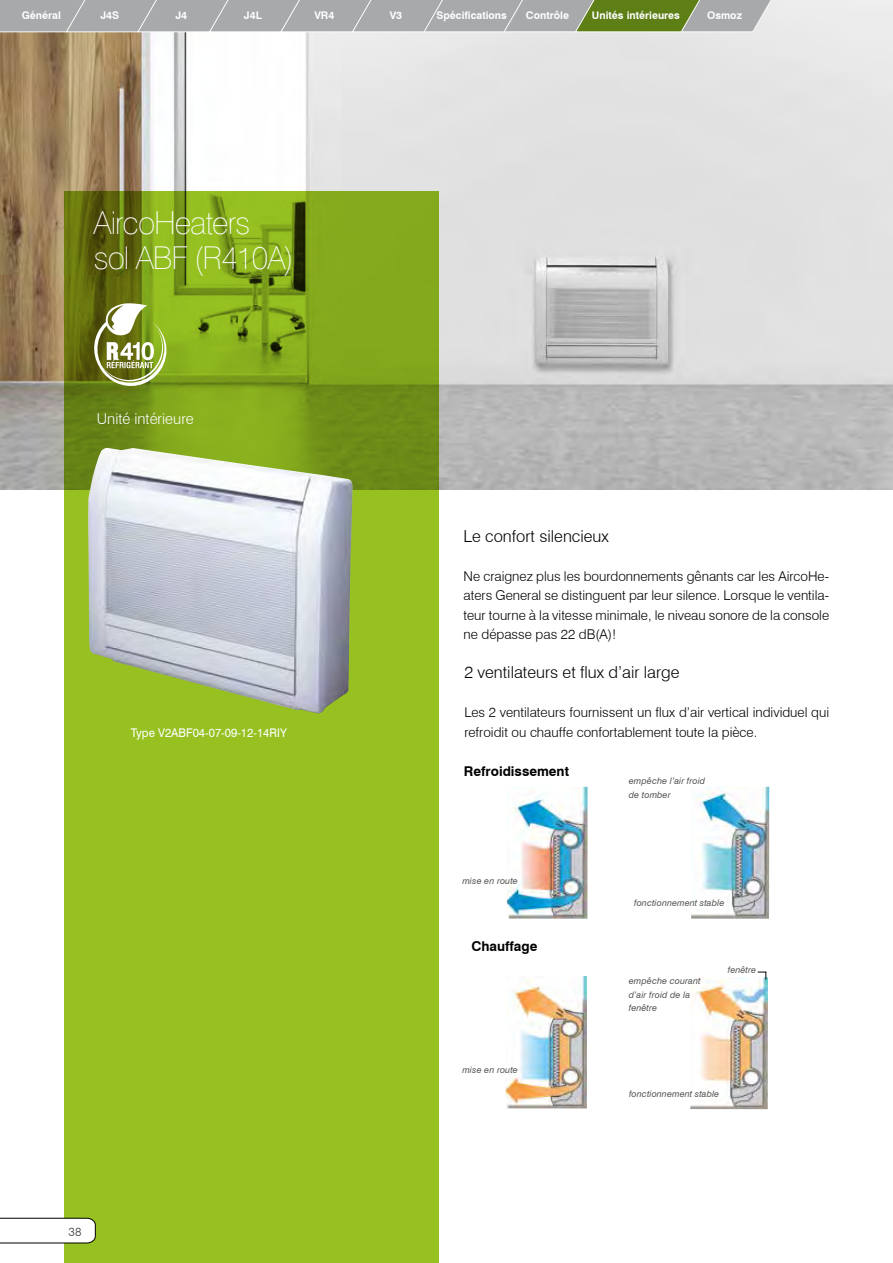
<style>
.page{position:relative;width:893px;height:1263px;background:#fff}
.page>*{position:absolute;margin:0;border:0;box-sizing:border-box;transform-origin:0 0}
.t1{font:100 31.5px/34.8px "Swiss 721 BT";letter-spacing:-.03em;color:#fff}
.t2{font:300 16.5px "Swiss 721 BT";color:#000}
.t3{font:300 15px "Swiss 721 BT";color:#fff}
.t4{font:300 13.5px/19.5px "Swiss 721 BT";color:#000;text-align:justify}
.t5{font:700 13.5px "Swiss 721 BT";color:#000}
.t6{font:12px "Swiss 721 BT";color:#fff;scale:.95 1}
.t7{font:300 12px "Swiss 721 BT";color:#3c3c3b}
.t8{font:700 10.5px "Swiss 721 BT";color:#fff}
.t9{font:italic 9px/13.5px "Swiss 721 BT";letter-spacing:.01em;color:#575756}
</style>
<div class="page">
<img style="left:0;top:0;width:893px;height:489px">
<svg style="left:64px;top:191px;width:375px;height:1072px;fill:#96c121"></svg>
<img style="left:88px;top:448px;width:265px;height:265px">
<img style="left:506px;top:976px;width:81px;height:132px">
<img style="left:690px;top:977px;width:78px;height:132px">
<img style="left:691px;top:787px;width:78px;height:132px">
<img style="left:507px;top:787px;width:81px;height:132px">
<svg style="left:757px;top:971px;width:10px;height:9px"></svg>
<svg style="left:91px;top:302px;width:75px;height:84px"></svg>
<svg style="left:0;top:1217px;width:96px;height:27px"></svg>
<svg style="left:0;top:0;width:785px;height:33px"></svg>
<p class="t8" style="left:22px;top:9px;width:41px">Général</p>
<p class="t8" style="left:100px;top:9px;width:20px">J4S</p>
<p class="t8" style="left:175px;top:9px;width:13px">J4</p>
<p class="t8" style="left:244px;top:9px;width:19px">J4L</p>
<p class="t8" style="left:314px;top:9px;width:22px">VR4</p>
<p class="t8" style="left:390px;top:9px;width:14px">V3</p>
<p class="t8" style="left:436px;top:9px;width:72px">Spécifications</p>
<p class="t8" style="left:526px;top:9px;width:45px">Contrôle</p>
<p class="t8" style="left:592px;top:9px;width:90px">Unités intérieures</p>
<p class="t8" style="left:707px;top:9px;width:36px">Osmoz</p>
<h1 class="t1" style="left:94px;top:206px;width:202px">AircoHeaters sol ABF (R410A)</h1>
<p class="t3" style="left:97px;top:409px;width:99px">Unité intérieure</p>
<p class="t6" style="left:131px;top:725px;width:166px">Type V2ABF04-07-09-12-14RIY</p>
<p class="t7" style="left:69px;top:1224px;width:14px">38</p>
<p class="t2" style="left:463px;top:526px;width:147px">Le confort silencieux</p>
<p class="t4" style="left:463px;top:566px;width:367px">Ne craignez plus les bourdonnements gênants car les AircoHe&shy;aters General se distinguent par leur silence. Lorsque le ventila&shy;teur tourne à la vitesse minimale, le niveau sonore de la console ne dépasse pas 22 dB(A)!</p>
<p class="t2" style="left:464px;top:662px;width:217px">2 ventilateurs et flux d’air large</p>
<p class="t4" style="left:464px;top:702px;width:366px">Les 2 ventilateurs fournissent un flux d’air vertical individuel qui refroidit ou chauffe confortablement toute la pièce.</p>
<p class="t5" style="left:464px;top:762px;width:107px">Refroidissement</p>
<p class="t9" style="left:462px;top:874px;width:57px">mise en route</p>
<p class="t5" style="left:471px;top:938px;width:68px">Chauffage</p>
<p class="t9" style="left:462px;top:1063px;width:57px">mise en route</p>
<p class="t9" style="left:629px;top:774px;width:78px">empêche l’air froid de tomber</p>
<p class="t9" style="left:634px;top:896px;width:92px">fonctionnement stable</p>
<p class="t9" style="left:629px;top:974px;width:73px">empêche courant d’air froid de la fenêtre</p>
<p class="t9" style="left:728px;top:963px;width:30px">fenêtre</p>
<p class="t9" style="left:629px;top:1087px;width:92px">fonctionnement stable</p>
</div>
